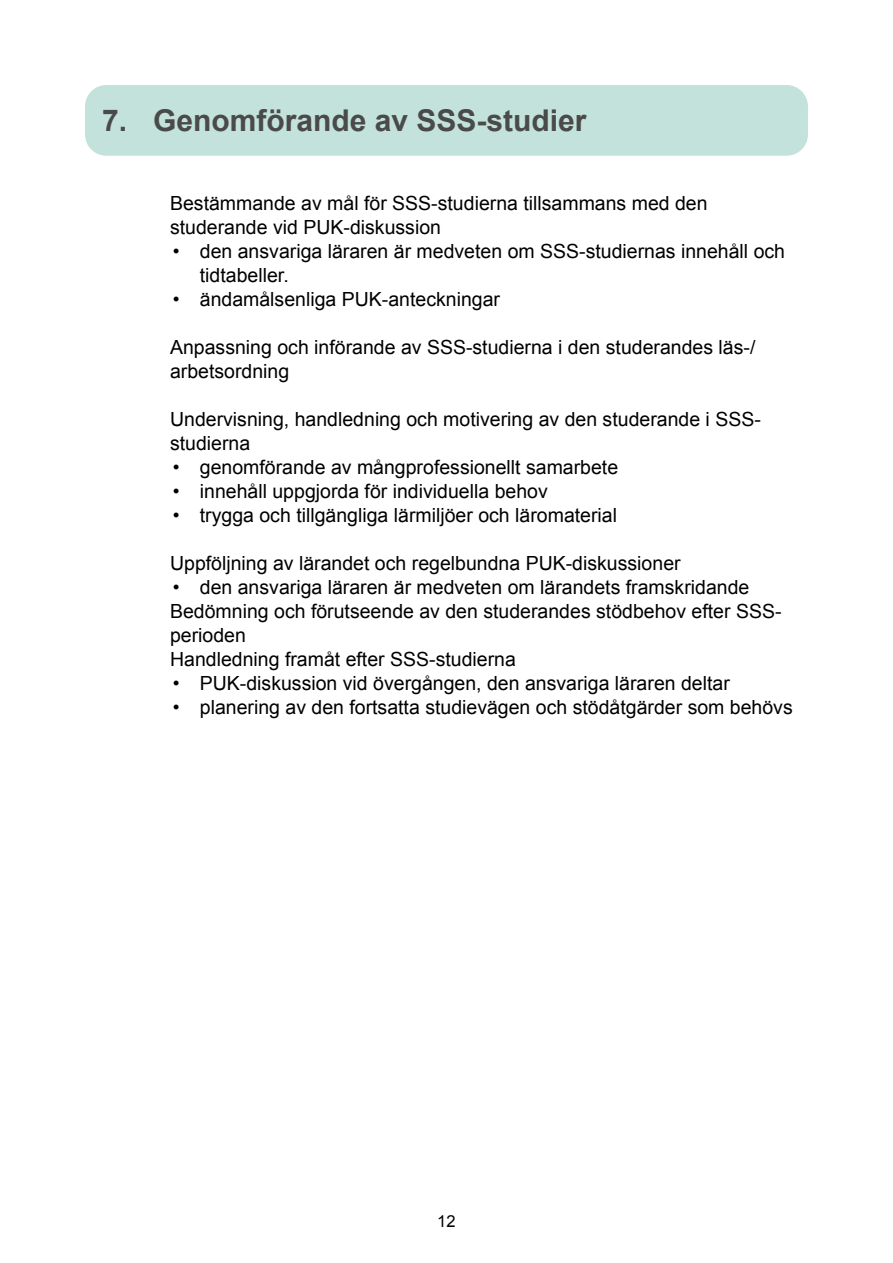
<style>
.page{position:relative;width:893px;height:1263px;background:#fff}
.page>*{position:absolute;margin:0;border:0;box-sizing:border-box;transform-origin:0 0}
.Heading_1{font:700 30px "Arial";color:#4a4a49}
.List_Paragraph{font:19.5px/24px "Arial";color:#000}
.t1{font:16.5px "Arial";color:#000}
</style>
<div class="page">
<div style="left:85px;top:85px;width:723px;height:71px;background:#c2e2db;border-radius:21px"></div>
<p class="Heading_1" style="left:102px;top:101px;width:486px">7. Genomförande av SSS-studier</p>
<p class="List_Paragraph" style="left:170px;top:192px;width:539px">Bestämmande av mål för SSS-studierna tillsammans med den studerande vid PUK-diskussion</p>
<p class="List_Paragraph" style="left:200px;top:240px;width:587px;text-indent:-27px">• den ansvariga läraren är medveten om SSS-studiernas innehåll och tidtabeller.</p>
<p class="List_Paragraph" style="left:173px;top:288px;width:329px">• ändamålsenliga PUK-anteckningar</p>
<p class="List_Paragraph" style="left:170px;top:336px;width:587px">Anpassning och införande av SSS-studierna i den studerandes läs-/ arbetsordning</p>
<p class="List_Paragraph" style="left:170px;top:408px;width:592px">Undervisning, handledning och motivering av den studerande i SSS&shy;studierna</p>
<p class="List_Paragraph" style="left:173px;top:456px;width:447px">• genomförande av mångprofessionellt samarbete</p>
<p class="List_Paragraph" style="left:173px;top:480px;width:376px">• innehåll uppgjorda för individuella behov</p>
<p class="List_Paragraph" style="left:173px;top:504px;width:446px">• trygga och tillgängliga lärmiljöer och läromaterial</p>
<p class="List_Paragraph" style="left:170px;top:552px;width:512px">Uppföljning av lärandet och regelbundna PUK-diskussioner</p>
<p class="List_Paragraph" style="left:173px;top:576px;width:578px">• den ansvariga läraren är medveten om lärandets framskridande</p>
<p class="List_Paragraph" style="left:170px;top:600px;width:613px">Bedömning och förutseende av den studerandes stödbehov efter SSS&shy;perioden</p>
<p class="List_Paragraph" style="left:170px;top:648px;width:347px">Handledning framåt efter SSS-studierna</p>
<p class="List_Paragraph" style="left:173px;top:672px;width:558px">• PUK-diskussion vid övergången, den ansvariga läraren deltar</p>
<p class="List_Paragraph" style="left:173px;top:696px;width:621px">• planering av den fortsatta studievägen och stödåtgärder som behövs</p>
<p class="t1" style="left:437px;top:1210px;width:20px">12</p>
</div>
